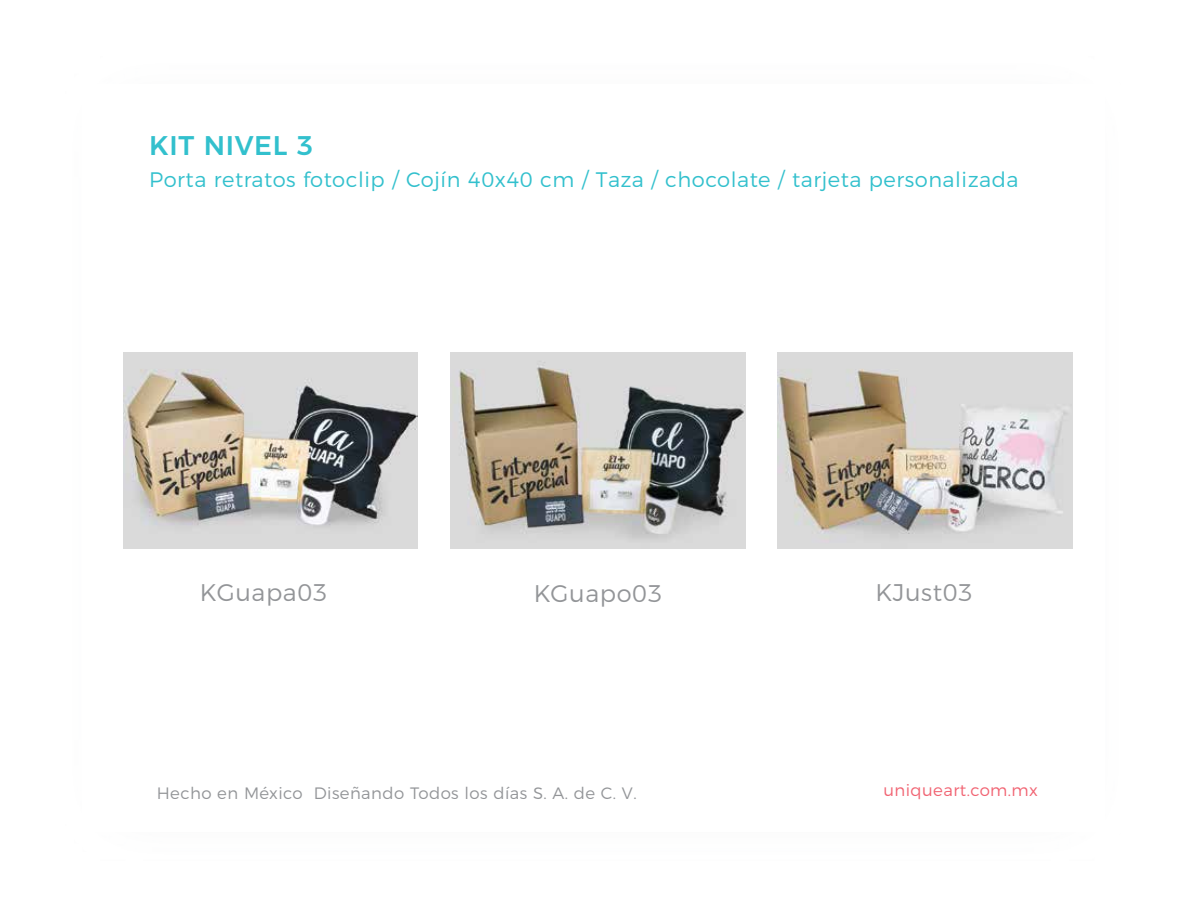
<style>
.page{position:relative;width:1188px;height:918px;background:#fff}
.page>*{position:absolute;margin:0;border:0;box-sizing:border-box;transform-origin:0 0}
.t1{font:500 27px "Montserrat";letter-spacing:.025em;color:#32c0cd}
.t2{font:300 24px "Montserrat";letter-spacing:.025em;color:#939598}
.t3{font:300 21px "Montserrat";letter-spacing:.025em;color:#32c0cd}
.t4{font:300 16.5px "Montserrat";letter-spacing:.025em;color:#939598}
.t5{font:300 16.5px "Montserrat";letter-spacing:.025em;color:#f16372}
</style>
<div class="page">
<img style="left:123px;top:352px;width:295px;height:197px">
<img style="left:451px;top:352px;width:294px;height:197px">
<img style="left:778px;top:352px;width:294px;height:197px">
<p class="t1" style="left:149px;top:130px;width:166px">KIT NIVEL 3</p>
<p class="t3" style="left:149px;top:170px;width:871px">Porta retratos fotoclip / Cojín 40x40 cm / Taza / chocolate / tarjeta personalizada</p>
<p class="t2" style="left:200px;top:582px;width:129px">KGuapa03</p>
<p class="t2" style="left:534px;top:582px;width:130px">KGuapo03</p>
<p class="t2" style="left:875px;top:582px;width:99px">KJust03</p>
<p class="t4" style="left:157px;top:785px;width:482px">Hecho en México Diseñando Todos los días S. A. de C. V.</p>
<p class="t5" style="left:883px;top:783px;width:156px">uniqueart.com.mx</p>
</div>
